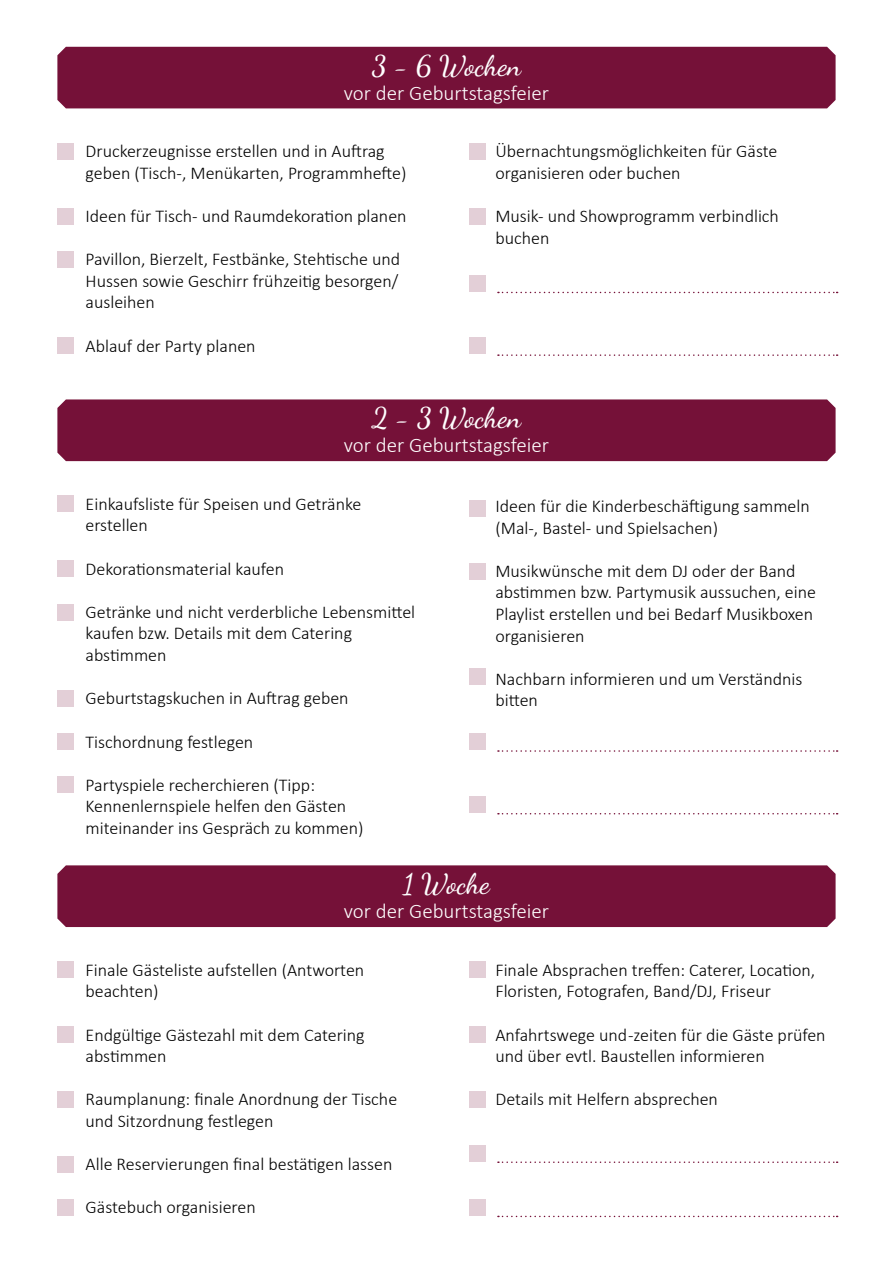
<style>
.page{position:relative;width:893px;height:1263px;background:#fff}
.page>*{position:absolute;margin:0;border:0;box-sizing:border-box;transform-origin:0 0}
.t1{font:500 28.5px "Dancing Script";color:#fff}
.t2{font:300 21px "Calibri";color:#fff}
.t3{font:300 18px/21.6px "Calibri";color:#000}
</style>
<div class="page">
<div style="left:57px;top:47px;width:779px;height:61px;background:#751138"></div>
<div style="left:57px;top:143px;width:17px;height:16px;background:#e3cfd7"></div>
<div style="left:57px;top:208px;width:17px;height:16px;background:#e3cfd7"></div>
<div style="left:57px;top:251px;width:17px;height:16px;background:#e3cfd7"></div>
<div style="left:57px;top:338px;width:17px;height:16px;background:#e3cfd7"></div>
<div style="left:469px;top:143px;width:16px;height:16px;background:#e3cfd7"></div>
<div style="left:469px;top:208px;width:16px;height:16px;background:#e3cfd7"></div>
<div style="left:469px;top:275px;width:16px;height:16px;background:#e3cfd7"></div>
<div style="left:469px;top:338px;width:16px;height:16px;background:#e3cfd7"></div>
<svg style="left:498px;top:292px;width:340px;height:1px"></svg>
<svg style="left:498px;top:354px;width:340px;height:2px"></svg>
<div style="left:57px;top:399px;width:779px;height:62px;background:#751138"></div>
<div style="left:57px;top:496px;width:17px;height:16px;background:#e3cfd7"></div>
<div style="left:57px;top:561px;width:17px;height:16px;background:#e3cfd7"></div>
<div style="left:57px;top:604px;width:17px;height:16px;background:#e3cfd7"></div>
<div style="left:57px;top:690px;width:17px;height:16px;background:#e3cfd7"></div>
<div style="left:57px;top:777px;width:17px;height:16px;background:#e3cfd7"></div>
<div style="left:57px;top:733px;width:17px;height:17px;background:#e3cfd7"></div>
<div style="left:469px;top:669px;width:16px;height:16px;background:#e3cfd7"></div>
<div style="left:469px;top:500px;width:16px;height:17px;background:#e3cfd7"></div>
<div style="left:469px;top:563px;width:16px;height:17px;background:#e3cfd7"></div>
<div style="left:469px;top:733px;width:16px;height:17px;background:#e3cfd7"></div>
<div style="left:469px;top:796px;width:16px;height:16px;background:#e3cfd7"></div>
<svg style="left:498px;top:750px;width:340px;height:2px"></svg>
<svg style="left:498px;top:813px;width:340px;height:1px"></svg>
<div style="left:57px;top:865px;width:779px;height:62px;background:#751138"></div>
<div style="left:57px;top:962px;width:17px;height:16px;background:#e3cfd7"></div>
<div style="left:57px;top:1027px;width:17px;height:16px;background:#e3cfd7"></div>
<div style="left:57px;top:1091px;width:17px;height:17px;background:#e3cfd7"></div>
<div style="left:57px;top:1156px;width:17px;height:16px;background:#e3cfd7"></div>
<div style="left:57px;top:1199px;width:17px;height:17px;background:#e3cfd7"></div>
<div style="left:469px;top:1091px;width:16px;height:17px;background:#e3cfd7"></div>
<div style="left:469px;top:962px;width:16px;height:16px;background:#e3cfd7"></div>
<div style="left:469px;top:1027px;width:16px;height:16px;background:#e3cfd7"></div>
<div style="left:469px;top:1145px;width:16px;height:16px;background:#e3cfd7"></div>
<div style="left:469px;top:1199px;width:16px;height:17px;background:#e3cfd7"></div>
<svg style="left:498px;top:1161px;width:340px;height:2px"></svg>
<svg style="left:498px;top:1216px;width:340px;height:1px"></svg>
<h1 class="t1" style="left:372px;top:43px;width:151px">3 - 6 Wochen</h1>
<p class="t2" style="left:344px;top:80px;width:207px">vor der Geburtstagsfeier</p>
<p class="t3" style="left:86px;top:140px;width:322px">Druckerzeugnisse erstellen und in Auftrag geben (Tisch-, Menükarten, Programmhefte)</p>
<p class="t3" style="left:86px;top:205px;width:322px">Ideen für Tisch- und Raumdekoration planen</p>
<p class="t3" style="left:86px;top:248px;width:316px;text-align:justify">Pavillon, Bierzelt, Festbänke, Stehtische und Hussen sowie Geschirr frühzeitig besorgen/ ausleihen</p>
<p class="t3" style="left:86px;top:335px;width:172px">Ablauf der Party planen</p>
<p class="t3" style="left:495px;top:140px;width:283px">Übernachtungsmöglichkeiten für Gäste organisieren oder buchen</p>
<p class="t3" style="left:495px;top:205px;width:285px">Musik- und Showprogramm verbindlich buchen</p>
<h1 class="t1" style="left:372px;top:396px;width:151px">2 - 3 Wochen</h1>
<p class="t2" style="left:344px;top:432px;width:207px">vor der Geburtstagsfeier</p>
<p class="t3" style="left:86px;top:493px;width:277px">Einkaufsliste für Speisen und Getränke erstellen</p>
<p class="t3" style="left:86px;top:558px;width:200px">Dekorationsmaterial kaufen</p>
<p class="t3" style="left:86px;top:601px;width:331px">Getränke und nicht verderbliche Lebensmittel kaufen bzw. Details mit dem Catering abstimmen</p>
<p class="t3" style="left:86px;top:687px;width:265px">Geburtstagskuchen in Auftrag geben</p>
<p class="t3" style="left:86px;top:730px;width:169px">Tischordnung festlegen</p>
<p class="t3" style="left:86px;top:774px;width:279px">Partyspiele recherchieren (Tipp:<br>Kennenlernspiele helfen den Gästen miteinander ins Gespräch zu kommen)</p>
<p class="t3" style="left:495px;top:495px;width:316px">Ideen für die Kinderbeschäftigung sammeln (Mal-, Bastel- und Spielsachen)</p>
<p class="t3" style="left:495px;top:560px;width:322px">Musikwünsche mit dem DJ oder der Band abstimmen bzw. Partymusik aussuchen, eine Playlist erstellen und bei Bedarf Musikboxen organisieren</p>
<p class="t3" style="left:495px;top:668px;width:309px">Nachbarn informieren und um Verständnis bitten</p>
<h1 class="t1" style="left:403px;top:862px;width:88px">1 Woche</h1>
<p class="t2" style="left:344px;top:898px;width:207px">vor der Geburtstagsfeier</p>
<p class="t3" style="left:86px;top:959px;width:280px">Finale Gästeliste aufstellen (Antworten beachten)</p>
<p class="t3" style="left:86px;top:1024px;width:281px">Endgültige Gästezahl mit dem Catering abstimmen</p>
<p class="t3" style="left:86px;top:1088px;width:313px">Raumplanung: finale Anordnung der Tische und Sitzordnung festlegen</p>
<p class="t3" style="left:86px;top:1153px;width:308px">Alle Reservierungen final bestätigen lassen</p>
<p class="t3" style="left:86px;top:1196px;width:172px">Gästebuch organisieren</p>
<p class="t3" style="left:495px;top:959px;width:321px">Finale Absprachen treffen: Caterer, Location,<br>Floristen, Fotografen, Band/DJ, Friseur</p>
<p class="t3" style="left:495px;top:1024px;width:332px">Anfahrtswege und -zeiten für die Gäste prüfen und über evtl. Baustellen informieren</p>
<p class="t3" style="left:495px;top:1088px;width:224px">Details mit Helfern absprechen</p>
</div>
